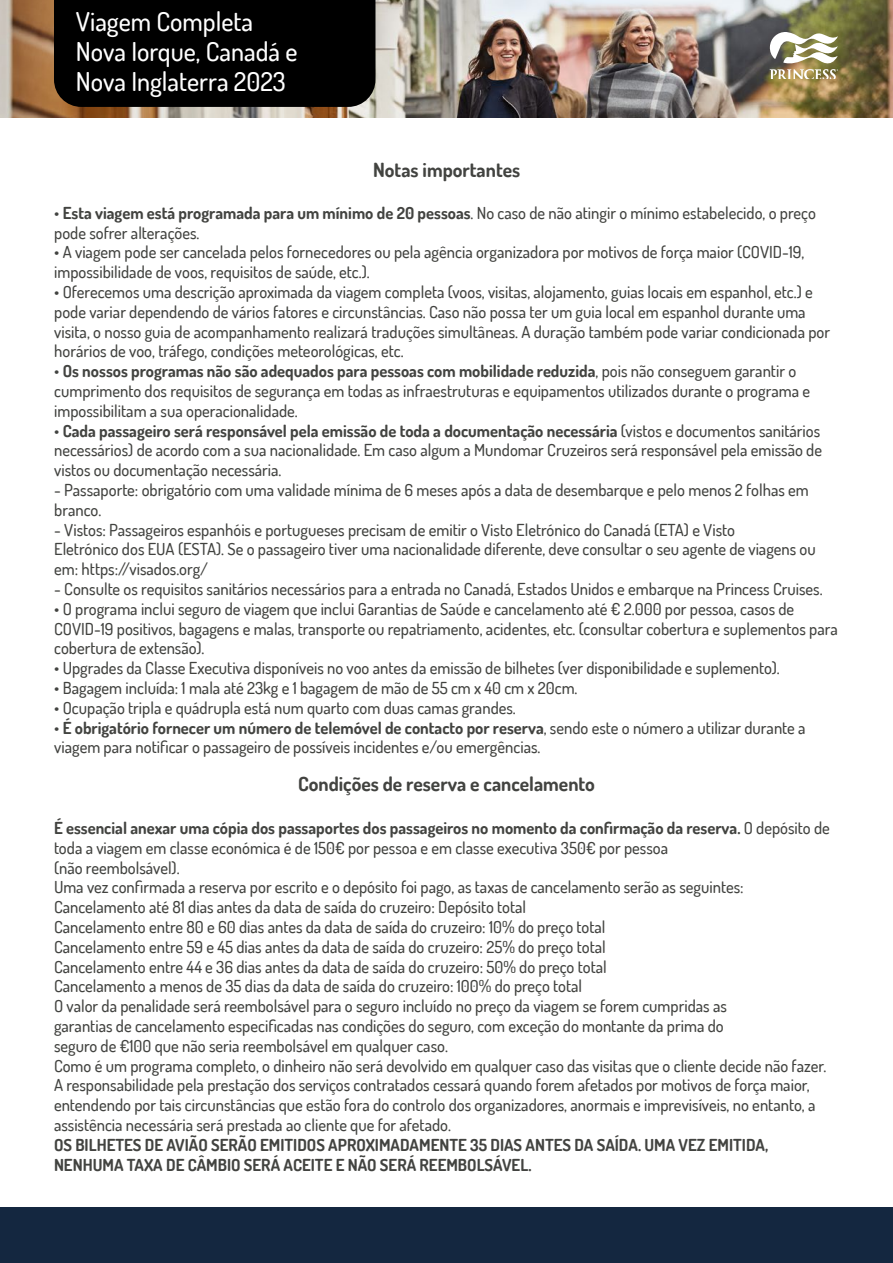
<style>
.page{position:relative;width:893px;height:1263px;background:#fff}
.page>*{position:absolute;margin:0;border:0;box-sizing:border-box;transform-origin:0 0}
.t1{font:500 25.95px/30px "Dosis";color:#fff}
.t2{font:700 19.5px "Dosis";color:#424340}
.t3{font:500 16.5px/19.8px "Dosis";color:#424340}
.t4{font:700 16.5px/19.8px "Dosis";color:#424340}
.s1{font-weight:700}
</style>
<div class="page">
<div style="left:0;top:1208px;width:893px;height:55px;background:#142740"></div>
<img style="left:0;top:0;width:893px;height:118px">
<div style="left:54px;top:0;width:321px;height:107px;background:#000"></div>
<svg style="left:770px;top:30px;width:68px;height:48px"></svg>
<h1 class="t1" style="left:76px;top:6px;width:223px">Viagem Completa<br>Nova Iorque, Canadá e<br>Nova Inglaterra 2023</h1>
<p class="t2" style="left:373px;top:158px;width:148px">Notas importantes</p>
<p class="t3" style="left:54px;top:202px;width:763px">• <span class="s1">Esta viagem está programada para um mínimo de 20 pessoas</span>. No caso de não atingir o mínimo estabelecido, o preço pode sofrer alterações.</p>
<p class="t3" style="left:54px;top:242px;width:752px">• A viagem pode ser cancelada pelos fornecedores ou pela agência organizadora por motivos de força maior (COVID-19, impossibilidade de voos, requisitos de saúde, etc.).</p>
<p class="t3" style="left:54px;top:282px;width:777px">• Oferecemos uma descrição aproximada da viagem completa (voos, visitas, alojamento, guias locais em espanhol, etc.) e pode variar dependendo de vários fatores e circunstâncias. Caso não possa ter um guia local em espanhol durante uma visita, o nosso guia de acompanhamento realizará traduções simultâneas. A duração também pode variar condicionada por horários de voo, tráfego, condições meteorológicas, etc.</p>
<p class="t3" style="left:54px;top:361px;width:757px">• <span class="s1">Os nossos programas não são adequados para pessoas com mobilidade reduzida</span>, pois não conseguem garantir o cumprimento dos requisitos de segurança em todas as infraestruturas e equipamentos utilizados durante o programa e impossibilitam a sua operacionalidade.</p>
<p class="t3" style="left:54px;top:420px;width:769px;text-align:justify">• <span class="s1">Cada passageiro será responsável pela emissão de toda a documentação necessária</span> (vistos e documentos sanitários necessários) de acordo com a sua nacionalidade. Em caso algum a Mundomar Cruzeiros será responsável pela emissão de vistos ou documentação necessária.</p>
<p class="t3" style="left:54px;top:480px;width:756px">- Passaporte: obrigatório com uma validade mínima de 6 meses após a data de desembarque e pelo menos 2 folhas em branco.</p>
<p class="t3" style="left:54px;top:519px;width:763px">- Vistos: Passageiros espanhóis e portugueses precisam de emitir o Visto Eletrónico do Canadá (ETA) e Visto<br>Eletrónico dos EUA (ESTA). Se o passageiro tiver uma nacionalidade diferente, deve consultar o seu agente de viagens ou em: https://visados.org/</p>
<p class="t3" style="left:54px;top:579px;width:770px">- Consulte os requisitos sanitários necessários para a entrada no Canadá, Estados Unidos e embarque na Princess Cruises.</p>
<p class="t3" style="left:54px;top:598px;width:785px">• O programa inclui seguro de viagem que inclui Garantias de Saúde e cancelamento até € 2.000 por pessoa, casos de<br>COVID-19 positivos, bagagens e malas, transporte ou repatriamento, acidentes, etc. (consultar cobertura e suplementos para cobertura de extensão).</p>
<p class="t3" style="left:54px;top:658px;width:727px">• Upgrades da Classe Executiva disponíveis no voo antes da emissão de bilhetes (ver disponibilidade e suplemento).</p>
<p class="t3" style="left:54px;top:678px;width:525px">• Bagagem incluída: 1 mala até 23kg e 1 bagagem de mão de 55 cm x 40 cm x 20cm.</p>
<p class="t3" style="left:54px;top:697px;width:463px">• Ocupação tripla e quádrupla está num quarto com duas camas grandes.</p>
<p class="t3" style="left:54px;top:717px;width:753px">• <span class="s1">É obrigatório fornecer um número de telemóvel de contacto por reserva</span>, sendo este o número a utilizar durante a viagem para notificar o passageiro de possíveis incidentes e/ou emergências.</p>
<p class="t2" style="left:298px;top:771px;width:298px">Condições de reserva e cancelamento</p>
<p class="t3" style="left:54px;top:818px;width:777px"><span class="s1">É essencial anexar uma cópia dos passaportes dos passageiros no momento da confirmação da reserva.</span> O depósito de toda a viagem em classe económica é de 150€ por pessoa e em classe executiva 350€ por pessoa<br>(não reembolsável).<br>Uma vez confirmada a reserva por escrito e o depósito foi pago, as taxas de cancelamento serão as seguintes:<br>Cancelamento até 81 dias antes da data de saída do cruzeiro: Depósito total<br>Cancelamento entre 80 e 60 dias antes da data de saída do cruzeiro: 10% do preço total<br>Cancelamento entre 59 e 45 dias antes da data de saída do cruzeiro: 25% do preço total<br>Cancelamento entre 44 e 36 dias antes da data de saída do cruzeiro: 50% do preço total<br>Cancelamento a menos de 35 dias da data de saída do cruzeiro: 100% do preço total<br>O valor da penalidade será reembolsável para o seguro incluído no preço da viagem se forem cumpridas as<br>garantias de cancelamento especificadas nas condições do seguro, com exceção do montante da prima do<br>seguro de €100 que não seria reembolsável em qualquer caso.<br>Como é um programa completo, o dinheiro não será devolvido em qualquer caso das visitas que o cliente decide não fazer.<br>A responsabilidade pela prestação dos serviços contratados cessará quando forem afetados por motivos de força maior, entendendo por tais circunstâncias que estão fora do controlo dos organizadores, anormais e imprevisíveis, no entanto, a assistência necessária será prestada ao cliente que for afetado.</p>
<p class="t4" style="left:54px;top:1134px;width:716px">OS BILHETES DE AVIÃO SERÃO EMITIDOS APROXIMADAMENTE 35 DIAS ANTES DA SAÍDA. UMA VEZ EMITIDA,<br>NENHUMA TAXA DE CÂMBIO SERÁ ACEITE E NÃO SERÁ REEMBOLSÁVEL.</p>
</div>
